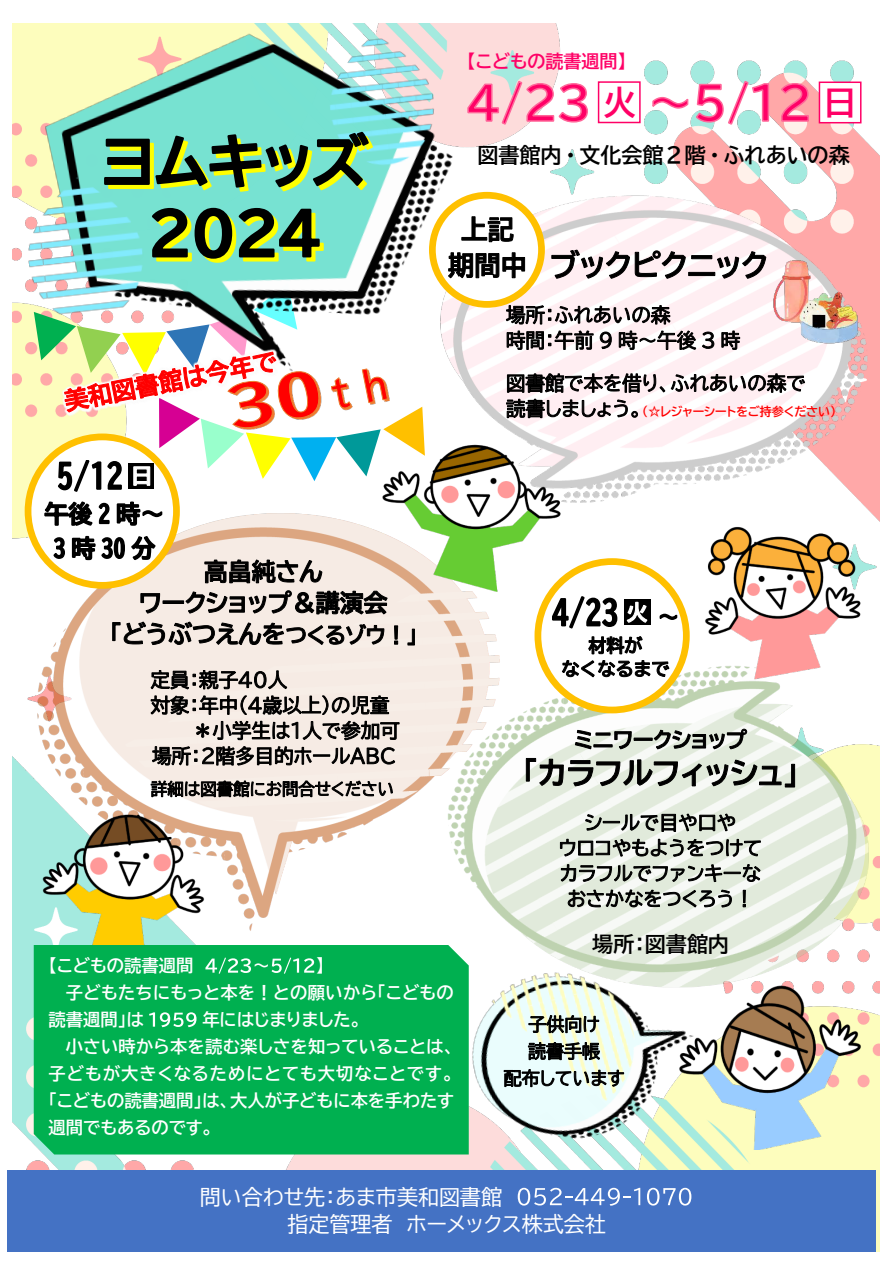
<style>
.page{position:relative;width:893px;height:1263px;background:#fff}
.page>*{position:absolute;margin:0;border:0;box-sizing:border-box;transform-origin:0 0}
.t1{font:33px "BIZ UDP Gothic Bold";color:#f06}
.t2{font:21px/27.2px "BIZ UDP Gothic";color:#fff}
.t3{font:21px "BIZ UD Gothic Bold";color:#000}
.t4{font:21px "BIZ UDP Gothic Bold";color:#000}
.t5{font:18px "BIZ UDP Gothic Bold";color:#f06}
.t6{font:17.25px "BIZ UDP Gothic Bold";letter-spacing:.01em;color:#fff}
.t7{font:17.25px "BIZ UDP Gothic Bold";letter-spacing:.06em;color:#fff}
.t8{font:12px "BIZ UDP Gothic Bold";color:#f00}
</style>
<div class="page">
<img style="left:12px;top:23px;width:867px;height:1228px">
<div style="left:7px;top:1170px;width:869px;height:81px;background:#4472c4"></div>
<svg style="left:518px;top:1188px;width:173px;height:18px"></svg>
<div style="left:819px;top:82px;width:43px;height:41px;background:#fff;border:2px solid #f06"></div>
<div style="left:598px;top:81px;width:43px;height:42px;background:#fff;border:2px solid #f06"></div>
<img style="left:444px;top:1003px;width:272px;height:161px">
<img style="left:415px;top:632px;width:465px;height:371px">
<img style="left:18px;top:563px;width:509px;height:377px">
<img style="left:425px;top:180px;width:455px;height:354px">
<svg style="left:494px;top:80px;width:95px;height:46px"></svg>
<svg style="left:652px;top:80px;width:158px;height:46px"></svg>
<img style="left:673px;top:968px;width:190px;height:181px">
<img style="left:30px;top:806px;width:181px;height:159px">
<svg style="left:432px;top:195px;width:110px;height:109px"></svg>
<div style="left:429px;top:192px;width:116px;height:116px;border:7px solid #ffc000;border-radius:50%"></div>
<svg style="left:551px;top:249px;width:216px;height:30px"></svg>
<svg style="left:505px;top:300px;width:235px;height:50px"></svg>
<svg style="left:506px;top:373px;width:300px;height:45px"></svg>
<svg style="left:140px;top:590px;width:248px;height:25px"></svg>
<svg style="left:112px;top:621px;width:303px;height:25px"></svg>
<svg style="left:150px;top:670px;width:250px;height:96px"></svg>
<svg style="left:150px;top:774px;width:243px;height:23px"></svg>
<svg style="left:575px;top:728px;width:172px;height:22px"></svg>
<svg style="left:526px;top:758px;width:269px;height:30px"></svg>
<svg style="left:585px;top:813px;width:150px;height:19px"></svg>
<svg style="left:560px;top:838px;width:201px;height:19px"></svg>
<svg style="left:560px;top:864px;width:201px;height:18px"></svg>
<svg style="left:567px;top:889px;width:179px;height:19px"></svg>
<img style="left:765px;top:251px;width:99px;height:100px">
<svg style="left:528px;top:1014px;width:71px;height:20px"></svg>
<svg style="left:528px;top:1042px;width:73px;height:18px"></svg>
<svg style="left:503px;top:1068px;width:121px;height:19px"></svg>
<div style="left:34px;top:945px;width:435px;height:209px;background:#00b050"></div>
<svg style="left:205px;top:957px;width:46px;height:17px"></svg>
<svg style="left:272px;top:957px;width:42px;height:17px"></svg>
<svg style="left:149px;top:1012px;width:48px;height:15px"></svg>
<div style="left:538px;top:562px;width:148px;height:148px;background:#fff;border-radius:50%"></div>
<div style="left:535px;top:558px;width:155px;height:155px;border:7px solid #ffc000;border-radius:50%"></div>
<img style="left:378px;top:435px;width:184px;height:165px">
<img style="left:699px;top:511px;width:173px;height:175px">
<svg style="left:494px;top:216px;width:20px;height:26px"></svg>
<svg style="left:494px;top:252px;width:31px;height:27px"></svg>
<img style="left:12px;top:23px;width:482px;height:394px">
<svg style="left:103px;top:130px;width:270px;height:62px"></svg>
<svg style="left:150px;top:207px;width:174px;height:56px"></svg>
<img style="left:532px;top:591px;width:167px;height:88px">
<svg style="left:551px;top:595px;width:127px;height:83px"></svg>
<img style="left:12px;top:460px;width:22px;height:103px">
<svg style="left:34px;top:283px;width:391px;height:301px"></svg>
<p class="t5" style="left:467px;top:52px;width:161px">【こどもの読書週間】</p>
<h1 class="t1" style="left:603px;top:86px;width:34px">火</h1>
<h1 class="t1" style="left:824px;top:86px;width:34px">日</h1>
<p class="t3" style="left:477px;top:145px;width:374px">図書館内・文化会館２階・ふれあいの森</p>
<p class="t8" style="left:642px;top:405px;width:195px">（☆レジャーシートをご持参ください）</p>
<p class="t6" style="left:49px;top:957px;width:146px">【こどもの読書週間</p>
<p class="t6" style="left:253px;top:957px;width:19px">～</p>
<p class="t6" style="left:316px;top:957px;width:10px">】</p>
<p class="t6" style="left:66px;top:984px;width:390px">子どもたちにもっと本を！との願いから「こどもの</p>
<p class="t6" style="left:49px;top:1011px;width:97px">読書週間」は</p>
<p class="t6" style="left:203px;top:1011px;width:160px">年にはじまりました。</p>
<p class="t6" style="left:66px;top:1038px;width:390px">小さい時から本を読む楽しさを知っていることは、</p>
<p class="t7" style="left:49px;top:1065px;width:406px">子どもが大きくなるためにとても大切なことです。</p>
<p class="t6" style="left:49px;top:1092px;width:407px">「こどもの読書週間」は、大人が子どもに本を手わたす</p>
<p class="t6" style="left:49px;top:1119px;width:166px">週間でもあるのです。</p>
<p class="t4" style="left:592px;top:934px;width:138px">場所：図書館内</p>
<p class="t2" style="left:287px;top:1183px;width:320px;text-indent:-88px">問い合わせ先：あま市美和図書館<br>指定管理者 ホーメックス株式会社</p>
</div>
